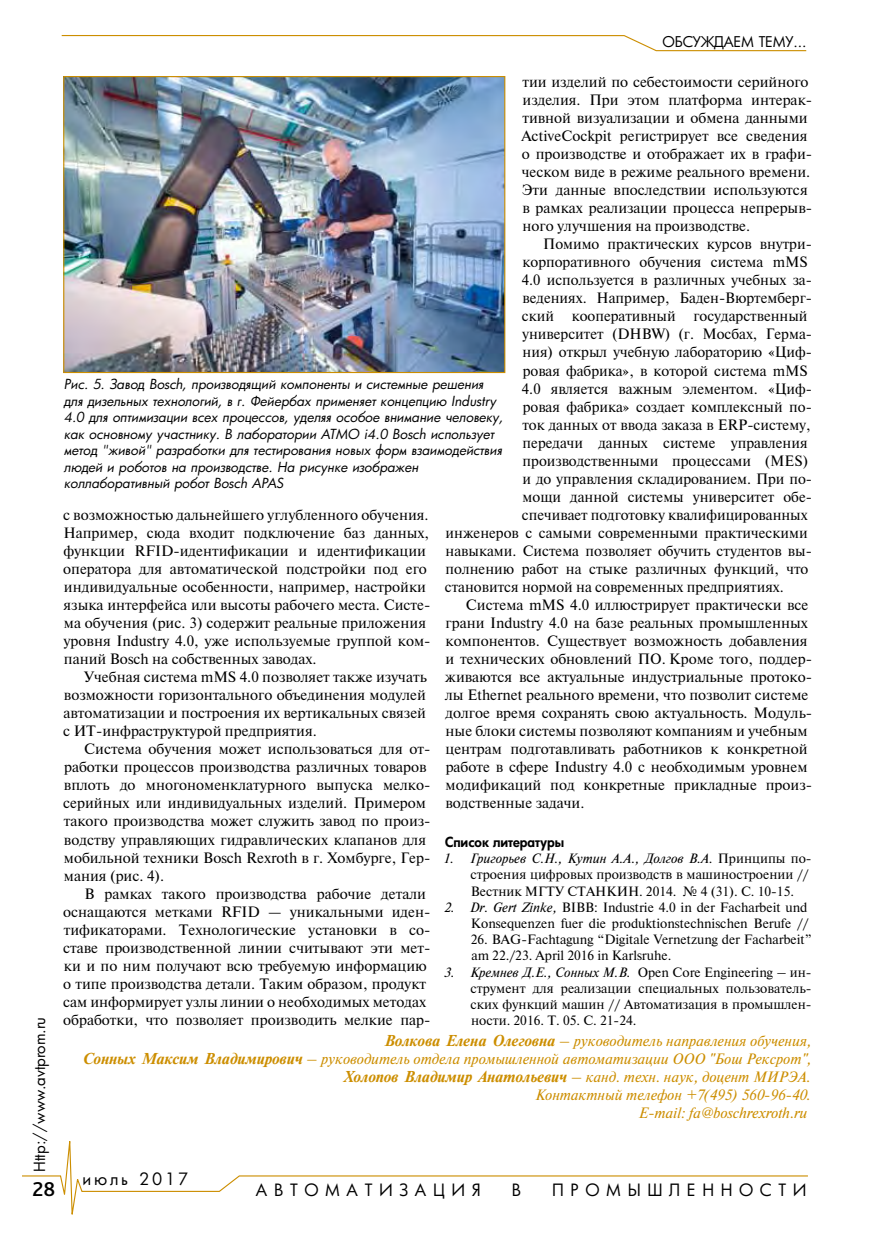
<style>
.page{position:relative;width:893px;height:1234px;background:#fff}
.page>*{position:absolute;margin:0;border:0;box-sizing:border-box;transform-origin:0 0}
.t1{font:500 21px "Bliss Pro";color:#000}
.t2{font:16.5px "Futura Cyr";letter-spacing:.4em;color:#000}
.t3{font:16.5px "Futura Cyr";letter-spacing:.17em;color:#000}
.t4{font:15px/18px "Newton";color:#000}
.t5{font:italic 15px/18px "Newton C";color:#cc8e00;text-align:right}
.t6{font:15px "Futura Cyr";color:#000}
.t7{font:14.4px "Futura Cyr";letter-spacing:-.01em;color:#000}
.t8{font:13.5px/16.2px "Newton";color:#000}
.t9{font:italic 13.5px/16.5px "Futura Cyr";color:#000}
.t10{font:800 13.5px "Futura Cyr";color:#000}
.s1{font-style:italic}
.s2{font-family:"Newton C Bold"}
</style>
<div class="page">
<svg style="left:22px;top:1141px;width:786px;height:74px"></svg>
<svg style="left:61px;top:35px;width:746px;height:17px"></svg>
<img style="left:65px;top:78px;width:438px;height:293px">
<div style="left:63px;top:76px;width:442px;height:297px;border:1px solid #cc8e00"></div>
<p class="t7" style="left:662px;top:33px;width:145px">ОБСУЖДАЕМ ТЕМУ...</p>
<p class="t4" style="left:521px;top:73px;width:292px">тии изделий по себестоимости серийного изделия. При этом платформа интерак&shy;тивной визуализации и обмена данными ActiveCockpit регистрирует все сведения о производстве и отображает их в графи&shy;ческом виде в режиме реального времени.<br>Эти данные впоследствии используются в рамках реализации процесса непрерыв&shy;ного улучшения на производстве.</p>
<p class="t4" style="left:543px;top:235px;width:270px">Помимо практических курсов внутри-</p>
<p class="t4" style="left:522px;top:253px;width:287px">корпоративного обучения система mMS</p>
<p class="t4" style="left:522px;top:271px;width:292px">4.0 используется в различных учебных за-</p>
<p class="t4" style="left:523px;top:289px;width:291px">ведениях. Например, Баден-Вюртемберг-</p>
<p class="t4" style="left:522px;top:307px;width:287px">ский кооперативный государственный</p>
<p class="t4" style="left:522px;top:325px;width:291px">университет (DHBW) (г. Мосбах, Герма-</p>
<p class="t4" style="left:523px;top:343px;width:291px">ния) открыл учебную лабораторию «Циф-</p>
<p class="t4" style="left:523px;top:361px;width:287px">ровая фабрика», в которой система mMS</p>
<p class="t4" style="left:522px;top:379px;width:292px">4.0 является важным элементом. «Циф-</p>
<p class="t4" style="left:523px;top:397px;width:291px">ровая фабрика» создает комплексный по-</p>
<p class="t4" style="left:522px;top:415px;width:290px">ток данных от ввода заказа в ERP-систему,</p>
<p class="t4" style="left:523px;top:433px;width:287px">передачи данных системе управления</p>
<p class="t4" style="left:523px;top:451px;width:287px">производственными процессами (MES)</p>
<p class="t4" style="left:523px;top:469px;width:291px">и до управления складированием. При по-</p>
<p class="t4" style="left:523px;top:487px;width:291px">мощи данной системы университет обе-</p>
<p class="t4" style="left:522px;top:505px;width:287px">спечивает подготовку квалифицированных</p>
<p class="t4" style="left:446px;top:523px;width:363px">инженеров с самыми современными практическими</p>
<p class="t4" style="left:446px;top:541px;width:368px">навыками. Система позволяет обучить студентов вы-</p>
<p class="t4" style="left:446px;top:559px;width:364px">полнению работ на стыке различных функций, что</p>
<p class="t4" style="left:445px;top:577px;width:340px">становится нормой на современных предприятиях.</p>
<p class="t4" style="left:466px;top:595px;width:344px">Система mMS 4.0 иллюстрирует практически все</p>
<p class="t4" style="left:446px;top:613px;width:364px">грани Industry 4.0 на базе реальных промышленных</p>
<p class="t4" style="left:446px;top:631px;width:364px">компонентов. Существует возможность добавления</p>
<p class="t4" style="left:446px;top:649px;width:368px">и технических обновлений ПО. Кроме того, поддер-</p>
<p class="t4" style="left:445px;top:667px;width:368px">живаются все актуальные индустриальные протоко-</p>
<p class="t4" style="left:445px;top:685px;width:365px">лы Ethernet реального времени, что позволит системе</p>
<p class="t4" style="left:445px;top:703px;width:368px">долгое время сохранять свою актуальность. Модуль-</p>
<p class="t4" style="left:446px;top:721px;width:364px">ные блоки системы позволяют компаниям и учебным</p>
<p class="t4" style="left:446px;top:739px;width:364px">центрам подготавливать работников к конкретной</p>
<p class="t4" style="left:446px;top:757px;width:363px">работе в сфере Industry 4.0 с необходимым уровнем</p>
<p class="t4" style="left:446px;top:775px;width:368px">модификаций под конкретные прикладные произ-</p>
<p class="t4" style="left:446px;top:793px;width:141px">водственные задачи.</p>
<p class="t10" style="left:445px;top:833px;width:120px">Список литературы</p>
<p class="t8" style="left:470px;top:849px;width:343px;text-indent:-27px"><span class="s1">1. Григорьев С.Н., Кутин А.А., Долгов В.А.</span> Принципы по&shy;строения цифровых производств в машиностроении //<br>Вестник МГТУ СТАНКИН. 2014. № 4 (31). С. 10-15.</p>
<p class="t8" style="left:444px;top:898px;width:366px;text-align:right"><span class="s1">2. Dr. Gert Zinke,</span> BIBB: Industrie 4.0 in der Facharbeit und<br>Konsequenzen fuer die produktionstechnischen Berufe //</p>
<p class="t8" style="left:471px;top:930px;width:342px">26. BAG-Fachtagung “Digitale Vernetzung der Facharbeit” am 22./23. April 2016 in Karlsruhe.</p>
<p class="t8" style="left:470px;top:963px;width:343px;text-align:justify;text-indent:-26px"><span class="s1">3. Кремнев Д.Е., Сонных М.В.</span> Open Core Engineering – ин&shy;струмент для реализации специальных пользователь&shy;ских функций машин // Автоматизация в промышлен&shy;ности. 2016. Т. 05. С. 21-24.</p>
<p class="t9" style="left:64px;top:376px;width:441px">Рис. 5. Завод Bosch, производящий компоненты и системные решения для дизельных технологий, в г. Фейербах применяет концепцию Industry 4.0 для оптимизации всех процессов, уделяя особое внимание человеку, как основному участнику. В лаборатории ATMO i4.0 Bosch использует метод "живой" разработки для тестирования новых форм взаимодействия людей и роботов на производстве. На рисунке изображен коллаборативный робот Bosch APAS</p>
<p class="t4" style="left:63px;top:505px;width:369px">с возможностью дальнейшего углубленного обучения.<br>Например, сюда входит подключение баз данных, функции RFID-идентификации и идентификации оператора для автоматической подстройки под его индивидуальные особенности, например, настройки языка интерфейса или высоты рабочего места. Систе&shy;ма обучения (рис. 3) содержит реальные приложения уровня Industry 4.0, уже используемые группой ком&shy;паний Bosch на собственных заводах.</p>
<p class="t4" style="left:63px;top:667px;width:365px;text-align:justify;text-indent:21px">Учебная система mMS 4.0 позволяет также изучать возможности горизонтального объединения модулей автоматизации и построения их вертикальных связей с ИТ-инфраструктурой предприятия.</p>
<p class="t4" style="left:63px;top:739px;width:369px;text-indent:21px">Система обучения может использоваться для от&shy;работки процессов производства различных товаров вплоть до многономенклатурного выпуска мелко&shy;серийных или индивидуальных изделий. Примером такого производства может служить завод по произ&shy;водству управляющих гидравлических клапанов для мобильной техники Bosch Rexroth в г. Хомбурге, Гер&shy;мания (рис. 4).</p>
<p class="t4" style="left:63px;top:883px;width:369px;text-indent:21px">В рамках такого производства рабочие детали оснащаются метками RFID — уникальными иден&shy;тификаторами. Технологические установки в со&shy;ставе производственной линии считывают эти мет&shy;ки и по ним получают всю требуемую информацию о типе производства детали. Таким образом, продукт сам информирует узлы линии о необходимых методах обработки, что позволяет производить мелкие пар-</p>
<p class="t6" style="left:30px;top:1171px;width:157px;rotate:-90deg">Http://www.avtprom.ru</p>
<p class="t5" style="left:82px;top:1032px;width:731px"><span class="s2">Волкова Елена Олеговна</span> – руководитель направления обучения,<br><span class="s2">Сонных Максим Владимирович</span> – руководитель отдела промышленной автоматизации ООО "Бош Рексрот", <span class="s2">Холопов Владимир Анатольевич</span> – канд. техн. наук, доцент МИРЭА.<br>Контактный телефон +7(495) 560-96-40.<br>E-mail: fa@boschrexroth.ru</p>
<p class="t3" style="left:83px;top:1168px;width:107px">июль 2017</p>
<h1 class="t1" style="left:33px;top:1175px;width:24px">28</h1>
<p class="t2" style="left:256px;top:1179px;width:226px">АВТОМАТИЗАЦИЯ</p>
<p class="t2" style="left:512px;top:1179px;width:11px">В</p>
<p class="t2" style="left:552px;top:1179px;width:256px">ПРОМЫШЛЕННОСТИ</p>
</div>
